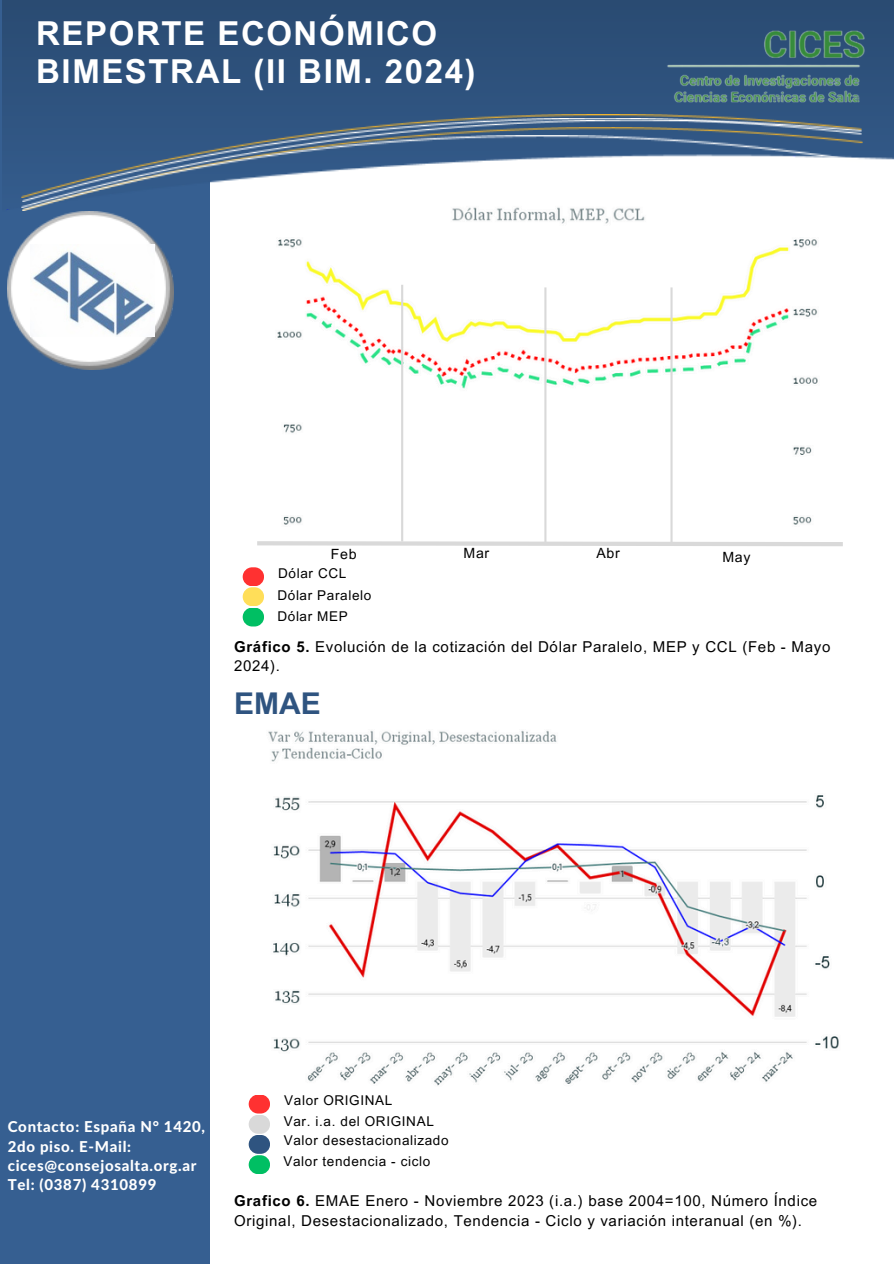
<style>
.page{position:relative;width:894px;height:1264px;background:#fff}
.page>*{position:absolute;margin:0;border:0;box-sizing:border-box;transform-origin:0 0}
.t1{font:700 33px/38.2px "Arial MT Pro";letter-spacing:.045em;color:#fff}
.t2{font:700 30px "Arial MT Pro";color:#2f5480}
.t3{font:15px/19.2px "Arial MT Pro";letter-spacing:.045em;color:#000}
.t4{font:800 15px/19.2px "Lato Latin";letter-spacing:.045em;color:#fff}
.t5{font:14.1px "Arial MT Pro";letter-spacing:.045em;color:#000}
.t6{font:13.5px "Arial MT Pro";letter-spacing:.045em;color:#000}
.s1{font-weight:700}
</style>
<div class="page">
<div style="left:0;top:0;width:209px;height:1263px;background:#365f91"></div>
<img style="left:3px;top:0;width:890px;height:231px">
<img style="left:22px;top:114px;width:629px;height:7px">
<img style="left:22px;top:121px;width:629px;height:6px">
<img style="left:22px;top:127px;width:840px;height:84px">
<img style="left:22px;top:135px;width:839px;height:76px">
<img style="left:7px;top:211px;width:166px;height:158px">
<img style="left:30px;top:244px;width:124px;height:92px">
<img style="left:651px;top:0;width:231px;height:130px">
<div style="left:242px;top:567px;width:22px;height:19px;background:#ff3131;border-radius:9px"></div>
<div style="left:242px;top:587px;width:22px;height:19px;background:#ffde59;border-radius:9px"></div>
<div style="left:242px;top:607px;width:22px;height:19px;background:#00bf63;border-radius:9px"></div>
<img style="left:259px;top:187px;width:576px;height:352px">
<svg style="left:257px;top:539px;width:586px;height:8px"></svg>
<hr style="left:401px;top:285px;width:2px;height:256px;background:#d9d9d9">
<hr style="left:544px;top:287px;width:2px;height:257px;background:#d9d9d9">
<hr style="left:670px;top:287px;width:2px;height:257px;background:#d9d9d9">
<img style="left:268px;top:730px;width:571px;height:356px">
<div style="left:248px;top:1094px;width:22px;height:19px;background:#ff3131;border-radius:9px"></div>
<div style="left:248px;top:1114px;width:22px;height:19px;background:#d9d9d9;border-radius:9px"></div>
<div style="left:248px;top:1134px;width:22px;height:19px;background:#2f5480;border-radius:9px"></div>
<div style="left:248px;top:1155px;width:22px;height:19px;background:#00bf63;border-radius:9px"></div>
<p class="t1" style="left:36px;top:18px;width:440px">REPORTE ECONÓMICO<br>BIMESTRAL (II BIM. 2024)</p>
<p class="t5" style="left:331px;top:548px;width:27px">Feb</p>
<p class="t5" style="left:463px;top:548px;width:27px">Mar</p>
<p class="t5" style="left:596px;top:548px;width:25px">Abr</p>
<p class="t5" style="left:722px;top:551px;width:29px">May</p>
<p class="t6" style="left:278px;top:568px;width:70px">Dólar CCL</p>
<p class="t6" style="left:277px;top:590px;width:95px">Dólar Paralelo</p>
<p class="t6" style="left:277px;top:611px;width:72px">Dólar MEP</p>
<p class="t3" style="left:234px;top:638px;width:597px"><span class="s1">Gráfico 5.</span> Evolución de la cotización del Dólar Paralelo, MEP y CCL (Feb - Mayo<br>2024).</p>
<p class="t2" style="left:234px;top:692px;width:88px">EMAE</p>
<p class="t4" style="left:8px;top:1118px;width:199px">Contacto: España N° 1420,<br>2do piso. E-Mail: cices@consejosalta.org.ar<br>Tel: (0387) 4310899</p>
<p class="t6" style="left:284px;top:1095px;width:110px">Valor ORIGINAL</p>
<p class="t6" style="left:284px;top:1116px;width:151px">Var. i.a. del ORIGINAL</p>
<h1 class="t6" style="left:284px;top:1135px;width:166px">Valor desestacionalizado</h1>
<p class="t6" style="left:283px;top:1156px;width:148px">Valor tendencia - ciclo</p>
<p class="t3" style="left:234px;top:1193px;width:584px"><span class="s1">Grafico 6.</span> EMAE Enero - Noviembre 2023 (i.a.) base 2004=100, Número Índice<br>Original, Desestacionalizado, Tendencia - Ciclo y variación interanual (en %).</p>
</div>
